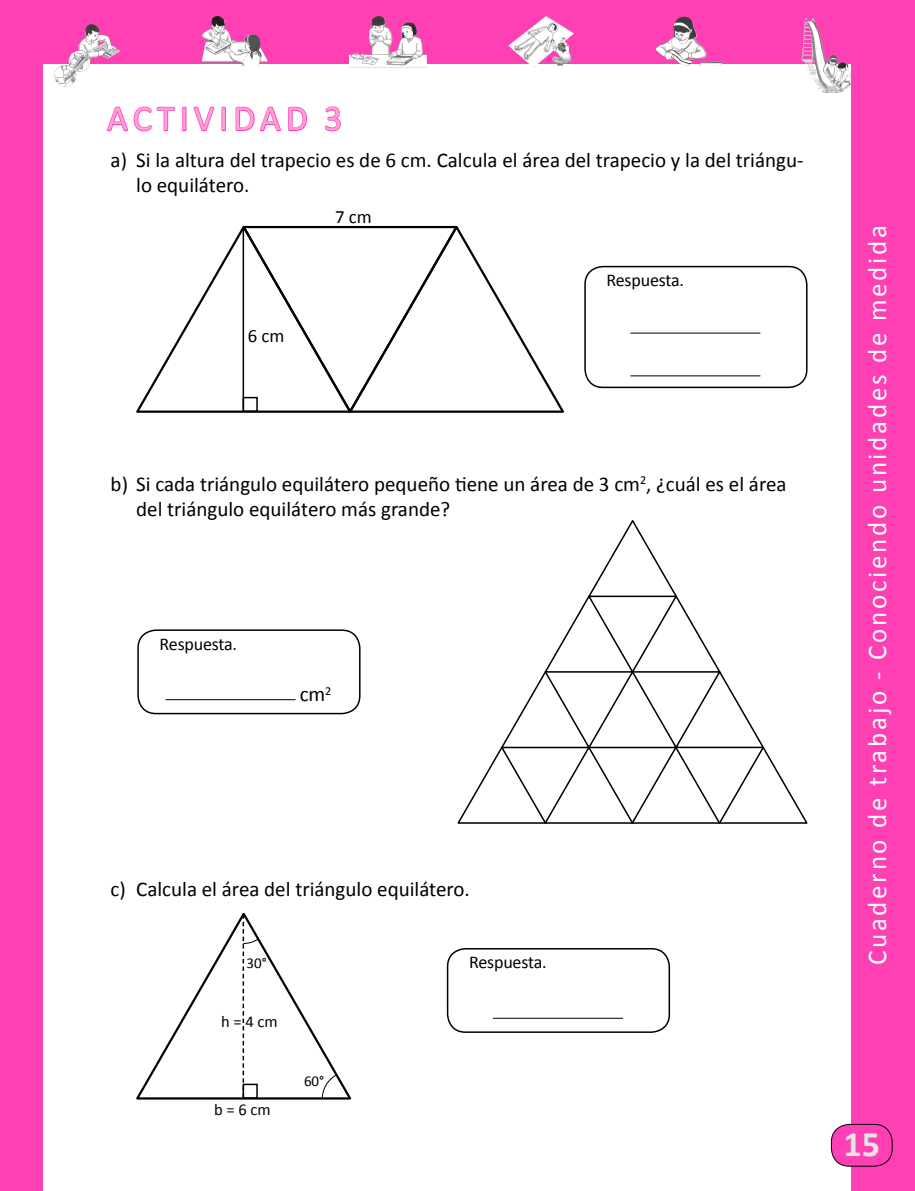
<style>
.page{position:relative;width:915px;height:1191px;background:#fff}
.page>*{position:absolute;margin:0;border:0;box-sizing:border-box;transform-origin:0 0}
.t1{font:36px "Calibri";color:#ff9fd9}
.t2{font:700 36px "Calibri";color:#e3e4e4}
.t3{font:27px "Calibri";letter-spacing:.1em;color:#fff}
.t4{font:21px/25.2px "Calibri";color:#000}
.t5{font:18.75px "Calibri";color:#000}
.t6{font:18px "Calibri";letter-spacing:-.01em;color:#000}
.t7{font:16.5px "Calibri";color:#000}
.t8{font:15px "Calibri";color:#000}
</style>
<div class="page">
<svg style="left:42px;top:0;width:808px;height:64px;background:#f756b8"></svg>
<div style="left:850px;top:0;width:64px;height:1191px;background:#ff3fb4"></div>
<div style="left:0;top:0;width:42px;height:1191px;background:#ff3fb4"></div>
<div style="left:831px;top:1124px;width:60px;height:42px;background:#ff3fb4;border-radius:18px"></div>
<div style="left:830px;top:1124px;width:62px;height:42px;border:1px solid #000;border-radius:18px"></div>
<img style="left:801px;top:18px;width:4px;height:42px">
<img style="left:663px;top:17px;width:20px;height:27px">
<img style="left:80px;top:24px;width:11px;height:19px">
<img style="left:209px;top:16px;width:10px;height:14px">
<img style="left:368px;top:16px;width:10px;height:29px">
<img style="left:528px;top:16px;width:17px;height:13px">
<svg style="left:107px;top:106px;width:119px;height:26px"></svg>
<svg style="left:235px;top:106px;width:73px;height:26px"></svg>
<svg style="left:325px;top:106px;width:16px;height:26px"></svg>
<svg style="left:136px;top:225px;width:428px;height:188px"></svg>
<hr style="left:242px;top:228px;width:2px;height:183px;background:#000">
<div style="left:242px;top:397px;width:16px;height:15px;border:2px solid #000"></div>
<svg style="left:136px;top:912px;width:216px;height:188px"></svg>
<hr style="left:630px;top:333px;width:130px;height:1px;background:#000">
<hr style="left:630px;top:375px;width:130px;height:1px;background:#000">
<div style="left:584px;top:266px;width:223px;height:122px;border:2px solid #000;border-radius:18px"></div>
<svg style="left:457px;top:520px;width:351px;height:304px"></svg>
<hr style="left:493px;top:1018px;width:129px;height:1px;background:#000">
<div style="left:446px;top:948px;width:223px;height:85px;border:2px solid #000;border-radius:18px"></div>
<hr style="left:165px;top:699px;width:130px;height:1px;background:#000">
<div style="left:137px;top:629px;width:223px;height:85px;border:2px solid #000;border-radius:18px"></div>
<h1 class="t1" style="left:107px;top:96px;width:95px">Ac tividad</h1>
<h1 class="t1" style="left:324px;top:96px;width:20px">3</h1>
<p class="t4" style="left:136px;top:148px;width:668px;text-indent:-26px">a) Si la altura del trapecio es de 6 cm. Calcula el área del trapecio y la del triángu&shy;lo equilátero.</p>
<p class="t5" style="left:248px;top:324px;width:38px">6 cm</p>
<p class="t5" style="left:335px;top:205px;width:38px">7 cm</p>
<p class="t6" style="left:606px;top:269px;width:79px">Respuesta.</p>
<p class="t4" style="left:136px;top:471px;width:651px;text-indent:-26px">b) Si cada triángulo equilátero pequeño tiene un área de 3 cm<sup>2</sup>, ¿cuál es el área del triángulo equilátero más grande?</p>
<p class="t6" style="left:159px;top:632px;width:79px">Respuesta.</p>
<p class="t4" style="left:300px;top:682px;width:33px">cm<sup>2</sup></p>
<p class="t4" style="left:111px;top:876px;width:360px">c) Calcula el área del triángulo equilátero.</p>
<p class="t8" style="left:246px;top:953px;width:22px">30°</p>
<p class="t7" style="left:221px;top:1011px;width:58px">h = 4 cm</p>
<p class="t7" style="left:214px;top:1099px;width:58px">b = 6 cm</p>
<p class="t8" style="left:304px;top:1071px;width:22px">60°</p>
<p class="t6" style="left:469px;top:951px;width:79px">Respuesta.</p>
<p class="t3" style="left:859px;top:965px;width:741px;rotate:-90deg">Cuaderno de trabajo - Conociendo unidades de medida</p>
<h1 class="t2" style="left:843px;top:1121px;width:38px">15</h1>
</div>
